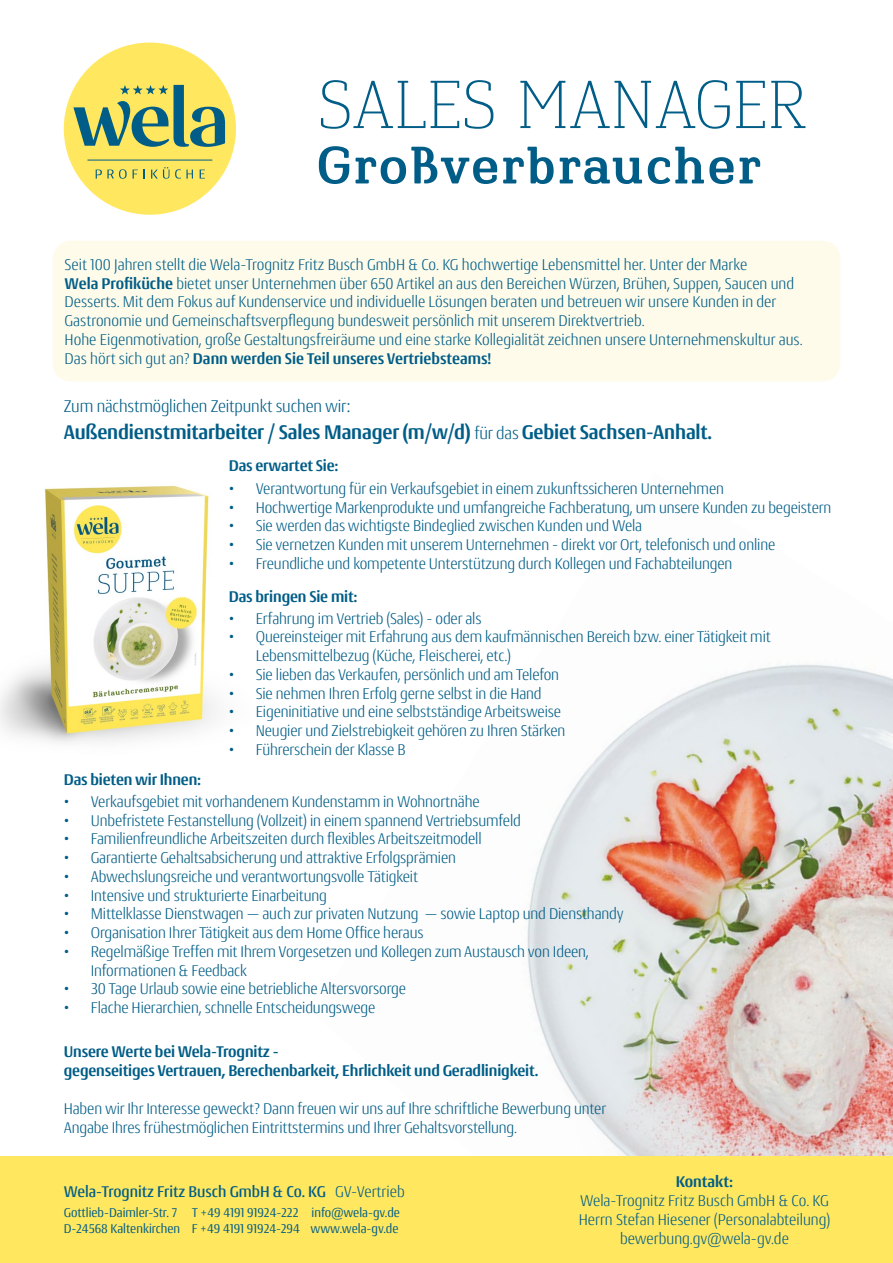
<style>
.page{position:relative;width:893px;height:1263px;background:#fff}
.page>*{position:absolute;margin:0;border:0;box-sizing:border-box;transform-origin:0 0}
.t1{font:200 67.5px "Finador Slab";letter-spacing:-.03em;color:#005d87}
.t2{font:700 52.5px "Finador Slab";letter-spacing:.02em;color:#005d87}
.t3{font:700 21px "Conto Narrow";letter-spacing:-.01em;color:#005d87}
.t4{font:300 18px "Conto Narrow";letter-spacing:-.01em;color:#005d87}
.t5{font:300 16.5px/18.8px "Conto Narrow";letter-spacing:-.01em;color:#005d87}
.t6{font:700 16.5px "Conto Narrow";letter-spacing:-.01em;color:#005d87}
.t7{font:500 16.5px "Conto Narrow";color:#005d87}
.t8{font:13.5px "Conto Narrow";color:#005d87}
.s1{font-weight:700}
.s2{font-weight:300}
.s3{font-size:21px}
.s4{font-weight:300;font-size:18px}
</style>
<div class="page">
<img style="left:313px;top:664px;width:580px;height:493px">
<img style="left:0;top:485px;width:216px;height:258px">
<div style="left:0;top:1157px;width:893px;height:106px;background:#ffe75f"></div>
<div style="left:53px;top:241px;width:787px;height:140px;background:#fefbea;border-radius:18px"></div>
<div style="left:64px;top:43px;width:172px;height:172px;background:#ffe75f;border-radius:50%"></div>
<hr style="left:87px;top:160px;width:125px;height:1px;background:#005d87">
<svg style="left:96px;top:169px;width:48px;height:10px"></svg>
<svg style="left:151px;top:167px;width:18px;height:12px"></svg>
<svg style="left:175px;top:169px;width:18px;height:10px"></svg>
<svg style="left:200px;top:170px;width:5px;height:9px"></svg>
<svg style="left:73px;top:85px;width:152px;height:62px"></svg>
<p class="t1" style="left:316px;top:58px;width:492px">SALES MANAGER</p>
<p class="t2" style="left:316px;top:128px;width:446px">Großverbraucher</p>
<p class="t5" style="left:65px;top:254px;width:684px">Seit 100 Jahren stellt die Wela-Trognitz Fritz Busch GmbH &amp; Co. KG hochwertige Lebensmittel her. Unter der Marke</p>
<p class="t5" style="left:65px;top:273px;width:731px"><span class="s1">Wela Profiküche</span> bietet unser Unternehmen über 650 Artikel an aus den Bereichen Würzen, Brühen, Suppen, Saucen und</p>
<p class="t5" style="left:65px;top:292px;width:713px">Desserts. Mit dem Fokus auf Kundenservice und individuelle Lösungen beraten und betreuen wir unsere Kunden in der</p>
<p class="t5" style="left:65px;top:311px;width:582px">Gastronomie und Gemeinschaftsverpflegung bundesweit persönlich mit unserem Direktvertrieb.</p>
<p class="t5" style="left:65px;top:329px;width:739px">Hohe Eigenmotivation, große Gestaltungsfreiräume und eine starke Kollegialität zeichnen unsere Unternehmenskultur aus.</p>
<p class="t6" style="left:65px;top:347px;width:428px"><span class="s2">Das hört sich gut an?</span> Dann werden Sie Teil unseres Vertriebsteams!</p>
<p class="t4" style="left:64px;top:394px;width:288px">Zum nächstmöglichen Zeitpunkt suchen wir<span class="s3">:</span></p>
<p class="t3" style="left:64px;top:418px;width:650px">Außendienstmitarbeiter / Sales Manager (m/w/d) <span class="s4">für das</span> Gebiet Sachsen-Anhalt.</p>
<p class="t6" style="left:229px;top:454px;width:111px">Das erwartet Sie:</p>
<p class="t5" style="left:229px;top:478px;width:497px">• Verantwortung für ein Verkaufsgebiet in einem zukunftssicheren Unternehmen</p>
<p class="t5" style="left:229px;top:497px;width:604px">• Hochwertige Markenprodukte und umfangreiche Fachberatung, um unsere Kunden zu begeistern</p>
<p class="t5" style="left:229px;top:516px;width:415px">• Sie werden das wichtigste Bindeglied zwischen Kunden und Wela</p>
<p class="t5" style="left:229px;top:535px;width:548px">• Sie vernetzen Kunden mit unserem Unternehmen - direkt vor Ort, telefonisch und online</p>
<p class="t5" style="left:229px;top:553px;width:505px">• Freundliche und kompetente Unterstützung durch Kollegen und Fachabteilungen</p>
<p class="t6" style="left:229px;top:586px;width:130px">Das bringen Sie mit:</p>
<p class="t5" style="left:229px;top:608px;width:254px">• Erfahrung im Vertrieb (Sales) - oder als</p>
<p class="t5" style="left:256px;top:627px;width:516px;text-indent:-27px">• Quereinsteiger mit Erfahrung aus dem kaufmännischen Bereich bzw. einer Tätigkeit mit<br>Lebensmittelbezug (Küche, Fleischerei, etc.)</p>
<p class="t5" style="left:229px;top:664px;width:332px">• Sie lieben das Verkaufen, persönlich und am Telefon</p>
<p class="t5" style="left:229px;top:683px;width:314px">• Sie nehmen Ihren Erfolg gerne selbst in die Hand</p>
<p class="t5" style="left:229px;top:702px;width:334px">• Eigeninitiative und eine selbstständige Arbeitsweise</p>
<p class="t5" style="left:229px;top:721px;width:338px">• Neugier und Zielstrebigkeit gehören zu Ihren Stärken</p>
<p class="t5" style="left:229px;top:739px;width:178px">• Führerschein der Klasse B</p>
<p class="t6" style="left:64px;top:769px;width:139px">Das bieten wir Ihnen:</p>
<p class="t5" style="left:64px;top:791px;width:417px">• Verkaufsgebiet mit vorhandenem Kundenstamm in Wohnortnähe</p>
<p class="t5" style="left:64px;top:810px;width:459px">• Unbefristete Festanstellung (Vollzeit) in einem spannend Vertriebsumfeld</p>
<p class="t5" style="left:64px;top:829px;width:419px">• Familienfreundliche Arbeitszeiten durch flexibles Arbeitszeitmodell</p>
<p class="t5" style="left:64px;top:848px;width:394px">• Garantierte Gehaltsabsicherung und attraktive Erfolgsprämien</p>
<p class="t5" style="left:64px;top:866px;width:356px">• Abwechslungsreiche und verantwortungsvolle Tätigkeit</p>
<p class="t5" style="left:64px;top:885px;width:265px">• Intensive und strukturierte Einarbeitung</p>
<p class="t5" style="left:64px;top:904px;width:561px">• Mittelklasse Dienstwagen — auch zur privaten Nutzung — sowie Laptop und Diensthandy</p>
<p class="t5" style="left:64px;top:923px;width:361px">• Organisation Ihrer Tätigkeit aus dem Home Office heraus</p>
<p class="t5" style="left:91px;top:941px;width:500px;text-indent:-27px">• Regelmäßige Treffen mit Ihrem Vorgesetzen und Kollegen zum Austausch von Ideen,<br>Informationen &amp; Feedback</p>
<p class="t5" style="left:64px;top:979px;width:344px">• 30 Tage Urlaub sowie eine betriebliche Altersvorsorge</p>
<p class="t5" style="left:64px;top:998px;width:313px">• Flache Hierarchien, schnelle Entscheidungswege</p>
<p class="t6" style="left:64px;top:1041px;width:216px">Unsere Werte bei Wela-Trognitz -</p>
<p class="t6" style="left:64px;top:1060px;width:476px">gegenseitiges Vertrauen, Berechenbarkeit, Ehrlichkeit und Geradlinigkeit.</p>
<p class="t5" style="left:64px;top:1099px;width:544px">Haben wir Ihr Interesse geweckt? Dann freuen wir uns auf Ihre schriftliche Bewerbung unter</p>
<p class="t5" style="left:64px;top:1118px;width:455px">Angabe Ihres frühestmöglichen Eintrittstermins und Ihrer Gehaltsvorstellung.</p>
<p class="t7" style="left:64px;top:1181px;width:342px">Wela-Trognitz Fritz Busch GmbH &amp; Co. KG <span class="s2">GV-Vertrieb</span></p>
<p class="t8" style="left:192px;top:1203px;width:210px">T +49 4191 91924-222 info@wela-gv.de</p>
<p class="t8" style="left:192px;top:1220px;width:208px">F +49 4191 91924-294 www.wela-gv.de</p>
<p class="t8" style="left:64px;top:1203px;width:115px">Gottlieb-Daimler-Str. 7</p>
<p class="t8" style="left:64px;top:1220px;width:118px">D-24568 Kaltenkirchen</p>
<p class="t6" style="left:676px;top:1171px;width:59px">Kontakt:</p>
<p class="t5" style="left:579px;top:1190px;width:253px">Wela-Trognitz Fritz Busch GmbH &amp; Co. KG<br>Herrn Stefan Hiesener (Personalabteilung)</p>
<p class="t5" style="left:620px;top:1229px;width:170px">bewerbung.gv@wela-gv.de</p>
</div>
